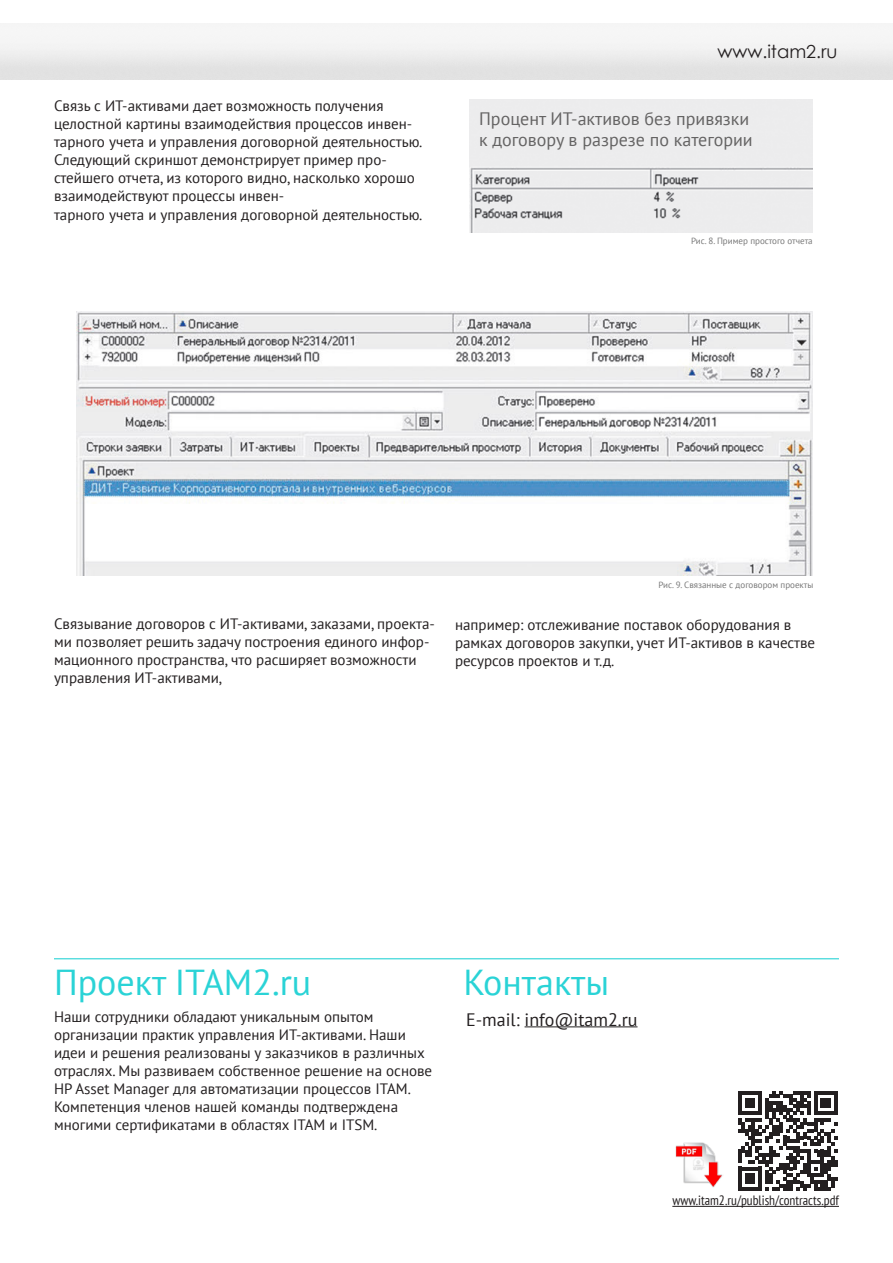
<style>
.page{position:relative;width:893px;height:1263px;background:#fff}
.page>*{position:absolute;margin:0;border:0;box-sizing:border-box;transform-origin:0 0}
.t1{font:36px "PT Sans";color:#2ad3d6}
.t2{font:18px "PT Sans";color:#646363}
.t3{font:18px "PT Sans";color:#231f20}
.t4{font:18px "Century Gothic";color:#231f20}
.t5{font:15px/18px "PT Sans";color:#231f20}
.t6{font:condensed 13.5px "PT Sans";color:#231f20}
.t7{font:9px "PT Sans";color:#777}
</style>
<div class="page">
<hr style="left:672px;top:1206px;width:167px;height:1px;background:#231f20">
<img style="left:675px;top:1142px;width:48px;height:46px">
<hr style="left:525px;top:1026px;width:112px;height:1px;background:#231f20">
<hr style="left:54px;top:958px;width:785px;height:1px;background:#2ad3d6">
<svg style="left:738px;top:1091px;width:100px;height:100px"></svg>
<img style="left:77px;top:311px;width:735px;height:264px">
<img style="left:469px;top:100px;width:344px;height:133px">
<p class="t5" style="left:54px;top:97px;width:370px">Связь с ИТ-активами дает возможность получения целостной картины взаимодействия процессов инвен&shy;тарного учета и управления договорной деятельностью.<br>Следующий скриншот демонстрирует пример про&shy;стейшего отчета, из которого видно, насколько хорошо взаимодействуют процессы инвен-</p>
<p class="t5" style="left:54px;top:205px;width:370px">тарного учета и управления договорной деятельностью.</p>
<p class="t4" style="left:717px;top:39px;width:122px">www.itam2.ru</p>
<p class="t2" style="left:479px;top:107px;width:272px">Процент ИТ-активов без привязки</p>
<p class="t2" style="left:479px;top:128px;width:275px">к договору в разрезе по категории</p>
<p class="t7" style="left:691px;top:235px;width:123px">Рис. 8. Пример простого отчета</p>
<p class="t7" style="left:658px;top:579px;width:157px">Рис. 9. Связанные с договором проекты</p>
<p class="t5" style="left:54px;top:615px;width:382px">Связывание договоров с ИТ-активами, заказами, проекта&shy;ми позволяет решить задачу построения единого инфор&shy;мационного пространства, что расширяет возможности управления ИТ-активами,</p>
<p class="t5" style="left:455px;top:615px;width:362px">например: отслеживание поставок оборудования в рамках договоров закупки, учет ИТ-активов в качестве ресурсов проектов и т.д.</p>
<p class="t1" style="left:54px;top:959px;width:259px">Проект ITAM2.ru</p>
<p class="t5" style="left:54px;top:1007px;width:380px">Наши сотрудники обладают уникальным опытом организации практик управления ИТ-активами. Наши идеи и решения реализованы у заказчиков в различных отраслях. Мы развиваем собственное решение на основе HP Asset Manager для автоматизации процессов ITAM.<br>Компетенция членов нашей команды подтверждена многими сертификатами в областях ITAM и ITSM.</p>
<p class="t1" style="left:463px;top:959px;width:147px">Контакты</p>
<p class="t3" style="left:466px;top:1008px;width:173px">E-mail: info@itam2.ru</p>
<p class="t6" style="left:672px;top:1192px;width:168px">www.itam2.ru/publish/contracts.pdf</p>
</div>
